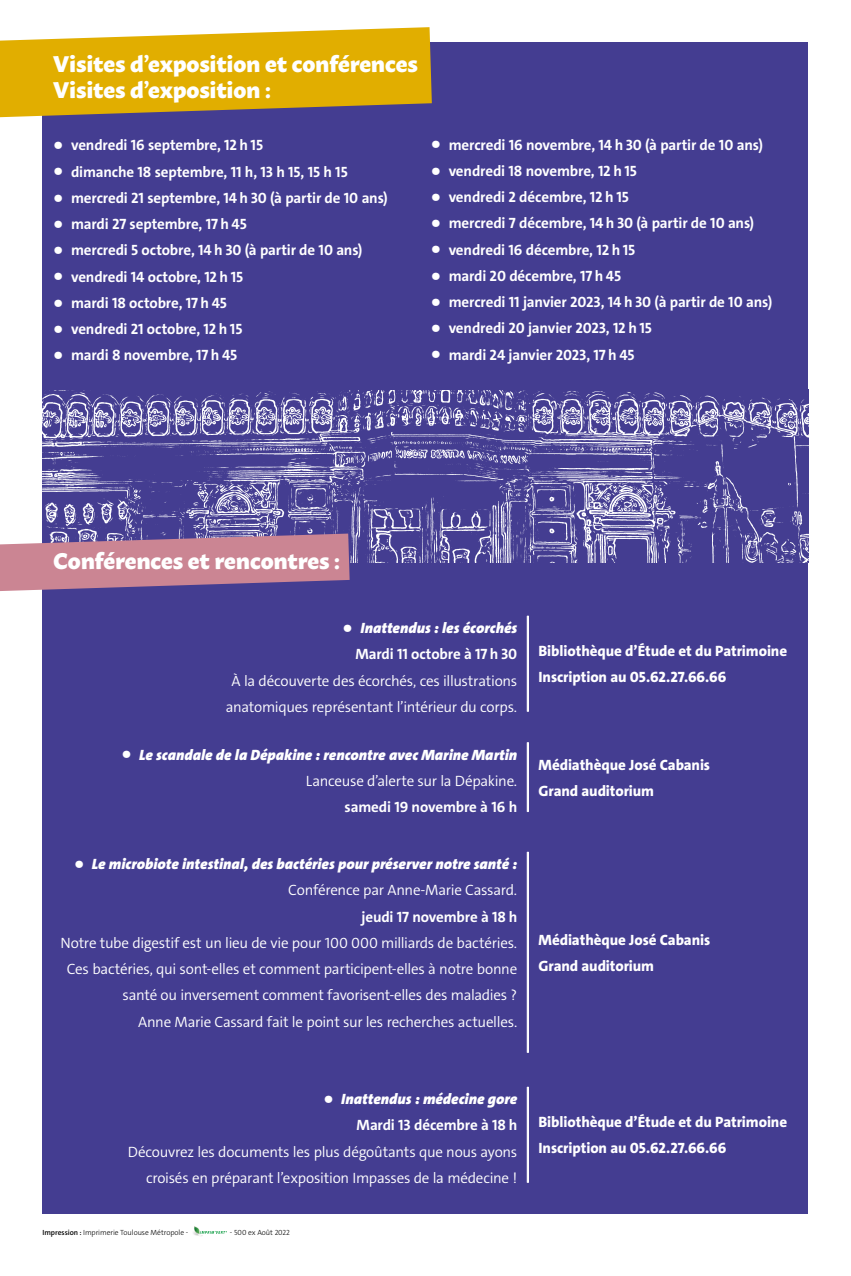
<style>
.page{position:relative;width:851px;height:1276px;background:#fff}
.page>*{position:absolute;margin:0;border:0;box-sizing:border-box;transform-origin:0 0}
.t1{font:800 22.5px/26.2px "Macho";letter-spacing:-.01em;color:#fff}
.t2{font:700 15px "The Sans C4 s";letter-spacing:-.01em;color:#fff}
.t3{font:300 15px/26.2px "The Sans C4 s";letter-spacing:-.015em;color:#fff;text-align:right}
.t4{font:italic 900 15px/26.2px "The Sans C4 s";letter-spacing:.005em;color:#fff;text-align:right}
.t5{font:800 15px/26.2px "The Sans C4 s";letter-spacing:-.005em;color:#fff}
.t6{font:300 7.5px "The Sans C4 s";letter-spacing:-.005em;color:#000}
.s1{font-family:"Macho";font-weight:800;font-size:22.5px}
.s2{font-family:"Macho";font-weight:800;font-style:normal;font-size:22.5px}
.s3{font-weight:700;font-style:normal}
.s4{font-weight:300;font-style:normal}
.s5{font-weight:600}
</style>
<div class="page">
<div style="left:43px;top:43px;width:765px;height:1171px;background:#443d91"></div>
<img style="left:43px;top:390px;width:765px;height:172px">
<svg style="left:0;top:27px;width:432px;height:90px;background:#d7ac1e"></svg>
<svg style="left:0;top:533px;width:349px;height:58px"></svg>
<hr style="left:528px;top:616px;width:1px;height:95px;background:#fff">
<hr style="left:527px;top:616px;width:1px;height:95px;background:#fff">
<hr style="left:528px;top:743px;width:1px;height:68px;background:#fff">
<hr style="left:527px;top:743px;width:1px;height:68px;background:#fff">
<hr style="left:528px;top:852px;width:1px;height:200px;background:#fff">
<hr style="left:527px;top:852px;width:1px;height:200px;background:#fff">
<hr style="left:528px;top:1087px;width:1px;height:95px;background:#fff">
<hr style="left:527px;top:1087px;width:1px;height:95px;background:#fff">
<svg style="left:193px;top:1226px;width:34px;height:10px"></svg>
<h1 class="t1" style="left:53px;top:48px;width:366px">Visites d’exposition et conférences<br>Visites d’exposition :</h1>
<p class="t2" style="left:53px;top:136px;width:211px"><span class="s1">•</span> vendredi 16 septembre, 12 h 15</p>
<p class="t2" style="left:53px;top:162px;width:296px"><span class="s1">•</span> dimanche 18 septembre, 11 h, 13 h 15, 15 h 15</p>
<p class="t2" style="left:53px;top:188px;width:336px"><span class="s1">•</span> mercredi 21 septembre, 14 h 30 (à partir de 10 ans)</p>
<p class="t2" style="left:53px;top:214px;width:195px"><span class="s1">•</span> mardi 27 septembre, 17 h 45</p>
<p class="t2" style="left:53px;top:241px;width:311px"><span class="s1">•</span> mercredi 5 octobre, 14 h 30 (à partir de 10 ans)</p>
<p class="t2" style="left:53px;top:267px;width:191px"><span class="s1">•</span> vendredi 14 octobre, 12 h 15</p>
<p class="t2" style="left:53px;top:293px;width:175px"><span class="s1">•</span> mardi 18 octobre, 17 h 45</p>
<p class="t2" style="left:53px;top:319px;width:191px"><span class="s1">•</span> vendredi 21 octobre, 12 h 15</p>
<p class="t2" style="left:53px;top:346px;width:185px"><span class="s1">•</span> mardi 8 novembre, 17 h 45</p>
<p class="t2" style="left:431px;top:135px;width:333px"><span class="s1">•</span> mercredi 16 novembre, 14 h 30 (à partir de 10 ans)</p>
<p class="t2" style="left:431px;top:161px;width:207px"><span class="s1">•</span> vendredi 18 novembre, 12 h 15</p>
<p class="t2" style="left:431px;top:187px;width:199px"><span class="s1">•</span> vendredi 2 décembre, 12 h 15</p>
<p class="t2" style="left:431px;top:214px;width:325px"><span class="s1">•</span> mercredi 7 décembre, 14 h 30 (à partir de 10 ans)</p>
<p class="t2" style="left:431px;top:240px;width:206px"><span class="s1">•</span> vendredi 16 décembre, 12 h 15</p>
<p class="t2" style="left:431px;top:266px;width:192px"><span class="s1">•</span> mardi 20 décembre, 17 h 45</p>
<p class="t2" style="left:431px;top:292px;width:343px"><span class="s1">•</span> mercredi 11 janvier 2023, 14 h 30 (à partir de 10 ans)</p>
<p class="t2" style="left:431px;top:319px;width:222px"><span class="s1">•</span> vendredi 20 janvier 2023, 12 h 15</p>
<p class="t2" style="left:431px;top:345px;width:205px"><span class="s1">•</span> mardi 24 janvier 2023, 17 h 45</p>
<h1 class="t1" style="left:53px;top:545px;width:288px">Conférences et rencontres :</h1>
<p class="t4" style="left:342px;top:615px;width:176px"><span class="s2">•</span> Inattendus : les écorchés<br><span class="s3">Mardi 11 octobre à 17 h 30</span></p>
<p class="t3" style="left:226px;top:667px;width:293px;text-align:center">À la découverte des écorchés, ces illustrations anatomiques représentant l’intérieur du corps.</p>
<p class="t4" style="left:121px;top:741px;width:397px"><span class="s2">•</span> Le scandale de la Dépakine : rencontre avec Marine Martin<br><span class="s4">Lanceuse d’alerte sur la Dépakine.</span></p>
<p class="t2" style="left:344px;top:797px;width:174px">samedi 19 novembre à 16 h</p>
<p class="t5" style="left:538px;top:638px;width:250px">Bibliothèque d’Étude et du Patrimoine<br>Inscription au 05.62.27.66.66</p>
<p class="t5" style="left:538px;top:751px;width:173px">Médiathèque José Cabanis<br>Grand auditorium</p>
<p class="t4" style="left:74px;top:851px;width:444px"><span class="s2">•</span> Le microbiote intestinal, des bactéries pour préserver notre santé :<br><span class="s4">Conférence par Anne-Marie Cassard.</span></p>
<p class="t2" style="left:361px;top:907px;width:157px">jeudi 17 novembre à 18 h</p>
<p class="t3" style="left:60px;top:929px;width:458px">Notre tube digestif est un lieu de vie pour 100 000 milliards de bactéries.<br>Ces bactéries, qui sont-elles et comment participent-elles à notre bonne santé ou inversement comment favorisent-elles des maladies ?<br>Anne Marie Cassard fait le point sur les recherches actuelles.</p>
<p class="t5" style="left:538px;top:926px;width:173px">Médiathèque José Cabanis<br>Grand auditorium</p>
<p class="t4" style="left:323px;top:1086px;width:195px"><span class="s2">•</span> Inattendus : médecine gore<br><span class="s3">Mardi 13 décembre à 18 h</span></p>
<p class="t3" style="left:128px;top:1138px;width:391px">Découvrez les documents les plus dégoûtants que nous ayons croisés en préparant l’exposition Impasses de la médecine !</p>
<p class="t6" style="left:43px;top:1227px;width:147px"><span class="s5">Impression :</span> Imprimerie Toulouse Métropole -</p>
<p class="t6" style="left:230px;top:1227px;width:62px">- 500 ex Août 2022</p>
<p class="t5" style="left:538px;top:1109px;width:250px">Bibliothèque d’Étude et du Patrimoine<br>Inscription au 05.62.27.66.66</p>
</div>
